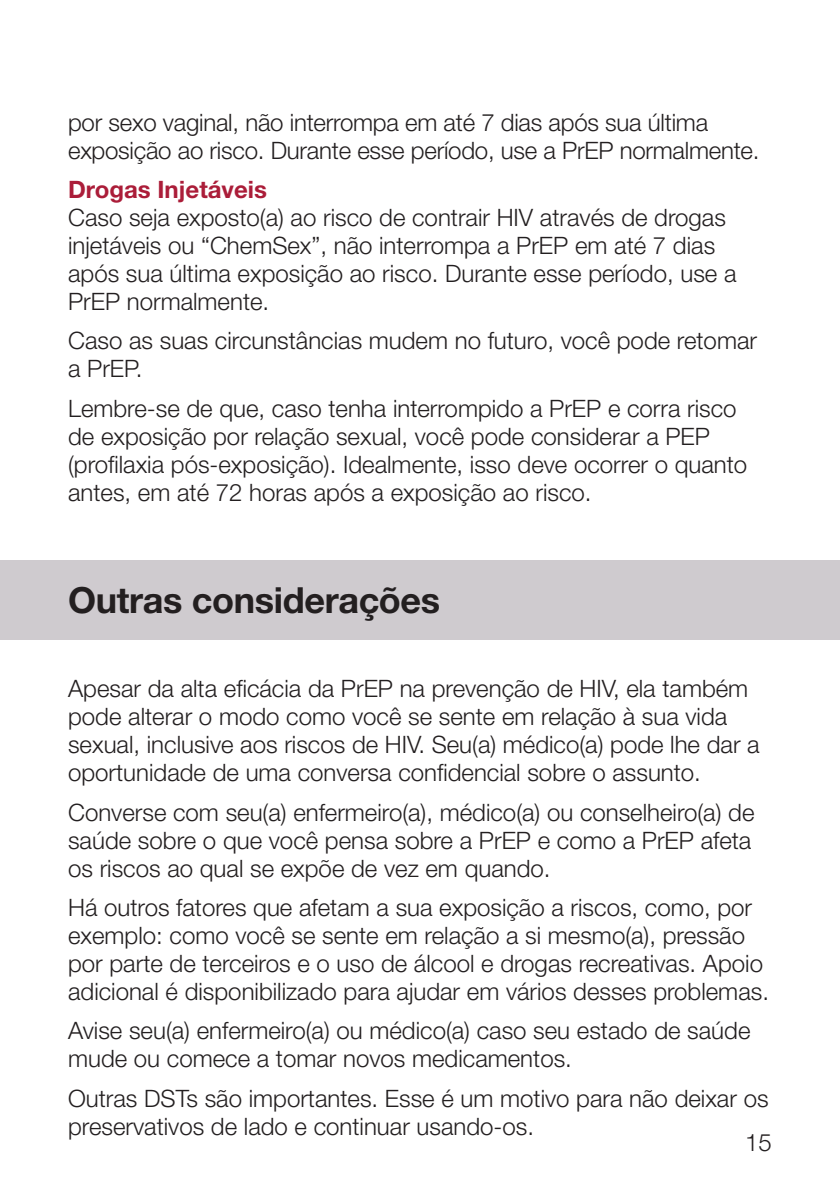
<style>
.page{position:relative;width:840px;height:1191px;background:#fff}
.page>*{position:absolute;margin:0;border:0;box-sizing:border-box;transform-origin:0 0}
.t1{font:700 36px "Helvetica Neue LT Std";letter-spacing:-.01em;color:#231f20}
.t2{font:300 24px/28px "Helvetica Neue LT Std";color:#231f20}
.t3{font:700 24px "Helvetica Neue LT Std";color:#ab1d39}
</style>
<div class="page">
<div style="left:0;top:561px;width:839px;height:79px;background:#cfcbcf"></div>
<p class="t2" style="left:68px;top:107px;width:692px">por sexo vaginal, não interrompa em até 7 dias após sua última exposição ao risco. Durante esse período, use a PrEP normalmente.</p>
<p class="t3" style="left:68px;top:174px;width:200px">Drogas Injetáveis</p>
<p class="t2" style="left:68px;top:203px;width:669px">Caso seja exposto(a) ao risco de contrair HIV através de drogas injetáveis ou “ChemSex”, não interrompa a PrEP em até 7 dias após sua última exposição ao risco. Durante esse período, use a PrEP normalmente.</p>
<p class="t2" style="left:68px;top:326px;width:690px">Caso as suas circunstâncias mudem no futuro, você pode retomar a PrEP.</p>
<p class="t2" style="left:68px;top:394px;width:680px">Lembre-se de que, caso tenha interrompido a PrEP e corra risco de exposição por relação sexual, você pode considerar a PEP (profilaxia pós-exposição). Idealmente, isso deve ocorrer o quanto antes, em até 72 horas após a exposição ao risco.</p>
<p class="t1" style="left:68px;top:578px;width:373px">Outras considerações</p>
<p class="t2" style="left:68px;top:674px;width:692px">Apesar da alta eficácia da PrEP na prevenção de HIV, ela também pode alterar o modo como você se sente em relação à sua vida sexual, inclusive aos riscos de HIV. Seu(a) médico(a) pode lhe dar a oportunidade de uma conversa confidencial sobre o assunto.</p>
<p class="t2" style="left:68px;top:797px;width:687px">Converse com seu(a) enfermeiro(a), médico(a) ou conselheiro(a) de saúde sobre o que você pensa sobre a PrEP e como a PrEP afeta os riscos ao qual se expõe de vez em quando.</p>
<p class="t2" style="left:68px;top:893px;width:702px">Há outros fatores que afetam a sua exposição a riscos, como, por exemplo: como você se sente em relação a si mesmo(a), pressão por parte de terceiros e o uso de álcool e drogas recreativas. Apoio adicional é disponibilizado para ajudar em vários desses problemas.</p>
<p class="t2" style="left:68px;top:1016px;width:683px">Avise seu(a) enfermeiro(a) ou médico(a) caso seu estado de saúde mude ou comece a tomar novos medicamentos.</p>
<p class="t2" style="left:68px;top:1083px;width:701px">Outras DSTs são importantes. Esse é um motivo para não deixar os preservativos de lado e continuar usando-os.</p>
<p class="t2" style="left:744px;top:1128px;width:28px">15</p>
</div>
